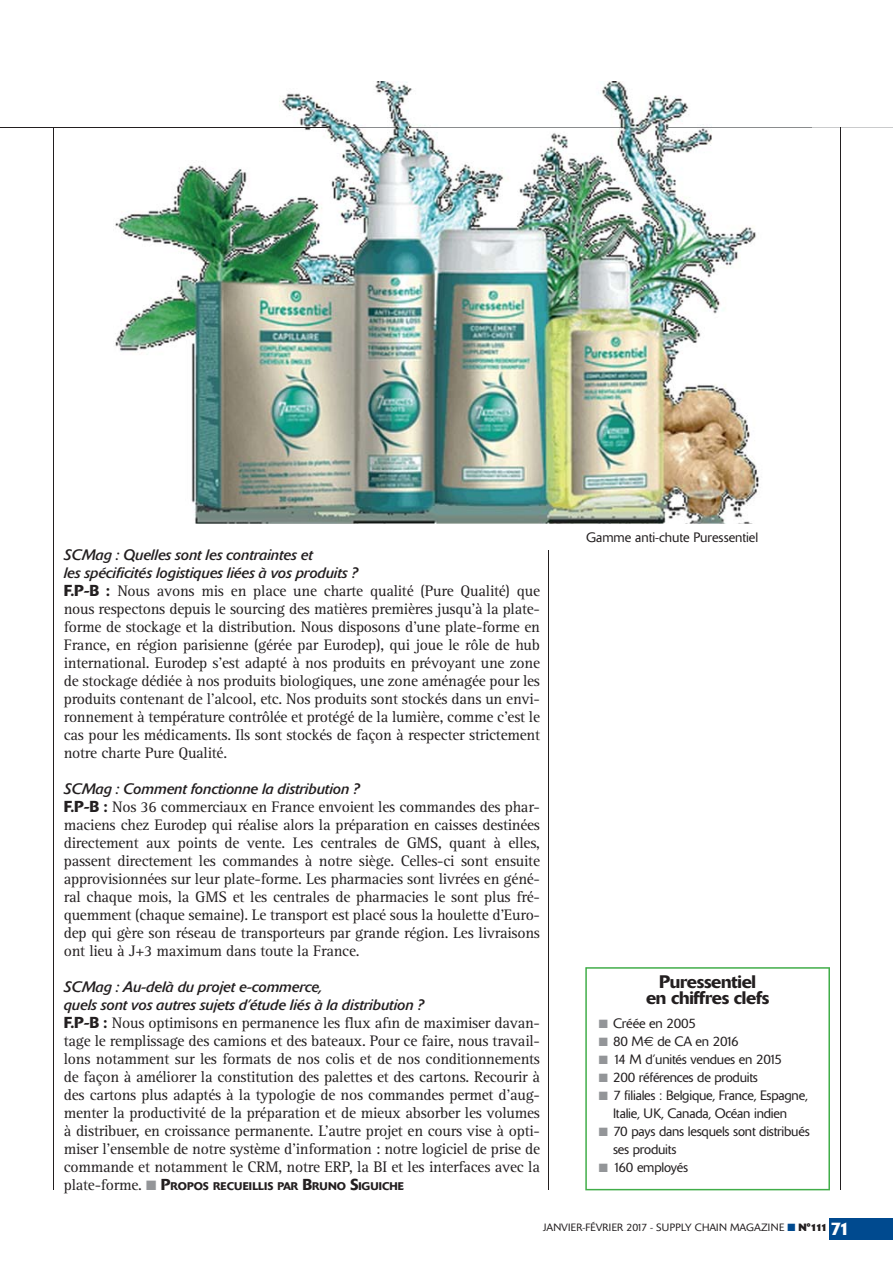
<style>
.page{position:relative;width:893px;height:1263px;background:#fff}
.page>*{position:absolute;margin:0;border:0;box-sizing:border-box;transform-origin:0 0}
.t1{font:500 18px/16.5px "Delta";letter-spacing:-.015em;color:#231f20;text-align:center}
.t2{font:15.75px/18px "Rotis Serif";letter-spacing:-.015em;color:#231f20;text-align:justify}
.t3{font:italic 15px/18px "Delta";letter-spacing:-.015em;color:#231f20}
.t4{font:300 13.5px/18px "Delta";letter-spacing:-.015em;color:#231f20;text-align:center}
.t5{font:500 10.95px "Delta";color:#231f20}
.t6{font:300 10.5px "Delta";letter-spacing:.02em;color:#231f20}
.s1{font-family:"Delta";font-weight:500}
.s2{font-family:"Rotis Serif";font-weight:400;font-size:15.75px}
.s3{color:#939598}
.s4{font-size:15.75px}
.s5{font-family:"Euro Sans";font-weight:400}
.s6{color:#004a8f}
.s7{font-weight:700}
.s8{font-weight:500;font-size:18px;color:#fff}
</style>
<div class="page">
<div style="left:829px;top:1218px;width:64px;height:22px;background:#004a8f"></div>
<hr style="left:53px;top:128px;width:1px;height:1062px;background:#231f20">
<hr style="left:840px;top:128px;width:1px;height:1062px;background:#231f20">
<hr style="left:548px;top:550px;width:1px;height:640px;background:#231f20">
<svg style="left:585px;top:967px;width:245px;height:223px"></svg>
<img style="left:115px;top:81px;width:644px;height:443px">
<hr style="left:0;top:127px;width:327px;height:1px;background:#231f20">
<svg style="left:811px;top:127px;width:82px;height:1px"></svg>
<img style="left:668px;top:127px;width:143px;height:1px">
<img style="left:410px;top:127px;width:214px;height:1px">
<img style="left:351px;top:127px;width:47px;height:1px">
<p class="t3" style="left:64px;top:547px;width:295px">SCMag : Quelles sont les contraintes et<br>les spécificités logistiques liées à vos produits ?</p>
<p class="t2" style="left:64px;top:583px;width:478px"><span class="s1">F.P-B :</span> Nous avons mis en place une charte qualité (Pure Qualité) que nous respectons depuis le sourcing des matières premières jusqu’à la plate&shy;forme de stockage et la distribution. Nous disposons d’une plate-forme en France, en région parisienne (gérée par Eurodep), qui joue le rôle de hub international. Eurodep s’est adapté à nos produits en prévoyant une zone de stockage dédiée à nos produits biologiques, une zone aménagée pour les produits contenant de l’alcool, etc. Nos produits sont stockés dans un envi&shy;ronnement à température contrôlée et protégé de la lumière, comme c’est le cas pour les médicaments. Ils sont stockés de façon à respecter strictement notre charte Pure Qualité.</p>
<p class="t3" style="left:64px;top:781px;width:297px">SCMag : Comment fonctionne la distribution ?</p>
<p class="t2" style="left:64px;top:799px;width:478px"><span class="s1">F.P-B :</span> Nos 36 commerciaux en France envoient les commandes des phar&shy;maciens chez Eurodep qui réalise alors la préparation en caisses destinées directement aux points de vente. Les centrales de GMS, quant à elles, passent directement les commandes à notre siège. Celles-ci sont ensuite approvisionnées sur leur plate-forme. Les pharmacies sont livrées en géné&shy;ral chaque mois, la GMS et les centrales de pharmacies le sont plus fré&shy;quemment (chaque semaine). Le transport est placé sous la houlette d’Euro&shy;dep qui gère son réseau de transporteurs par grande région. Les livraisons ont lieu à J+3 maximum dans toute la France.</p>
<p class="t3" style="left:64px;top:979px;width:361px">SCMag : Au-delà du projet e-commerce,<br>quels sont vos autres sujets d’étude liés à la distribution ?</p>
<p class="t2" style="left:64px;top:1015px;width:478px"><span class="s1">F.P-B :</span> Nous optimisons en permanence les flux afin de maximiser davan&shy;tage le remplissage des camions et des bateaux. Pour ce faire, nous travail&shy;lons notamment sur les formats de nos colis et de nos conditionnements de façon à améliorer la constitution des palettes et des cartons. Recourir à des cartons plus adaptés à la typologie de nos commandes permet d’aug&shy;menter la productivité de la préparation et de mieux absorber les volumes à distribuer, en croissance permanente. L’autre projet en cours vise à opti&shy;miser l’ensemble de notre système d’information : notre logiciel de prise de commande et notamment le CRM, notre ERP, la BI et les interfaces avec la</p>
<p class="t5" style="left:64px;top:1182px;width:342px"><span class="s2">plate-forme.</span> <span class="s3">■</span> <span class="s4">P</span>ROPOS RECUEILLIS PAR <span class="s4">B</span>RUNO <span class="s4">S</span>IGUICHE</p>
<p class="t4" style="left:586px;top:529px;width:174px">Gamme anti-chute Puressentiel</p>
<p class="t1" style="left:646px;top:975px;width:125px">Puressentiel<br>en chiffres clefs</p>
<p class="t4" style="left:599px;top:1015px;width:99px"><span class="s3">■</span> Créée en 2005</p>
<p class="t4" style="left:599px;top:1033px;width:142px"><span class="s3">■</span> 80 M<span class="s5">€</span> de CA en 2016</p>
<p class="t4" style="left:599px;top:1051px;width:185px"><span class="s3">■</span> 14 M d’unités vendues en 2015</p>
<p class="t4" style="left:599px;top:1069px;width:161px"><span class="s3">■</span> 200 références de produits</p>
<p class="t4" style="left:599px;top:1087px;width:210px"><span class="s3">■</span> 7 filiales : Belgique, France, Espagne,<br>Italie, UK, Canada, Océan indien</p>
<p class="t4" style="left:613px;top:1123px;width:198px;text-align:left;text-indent:-14px"><span class="s3">■</span> 70 pays dans lesquels sont distribués ses produits</p>
<p class="t4" style="left:599px;top:1159px;width:91px"><span class="s3">■</span> 160 employés</p>
<p class="t6" style="left:543px;top:1224px;width:308px">JANVIER-FÉVRIER 2017 - SUPPLY CHAIN MAGAZINE <span class="s6">■</span> <span class="s7">N°111</span> <span class="s8">71</span></p>
</div>
